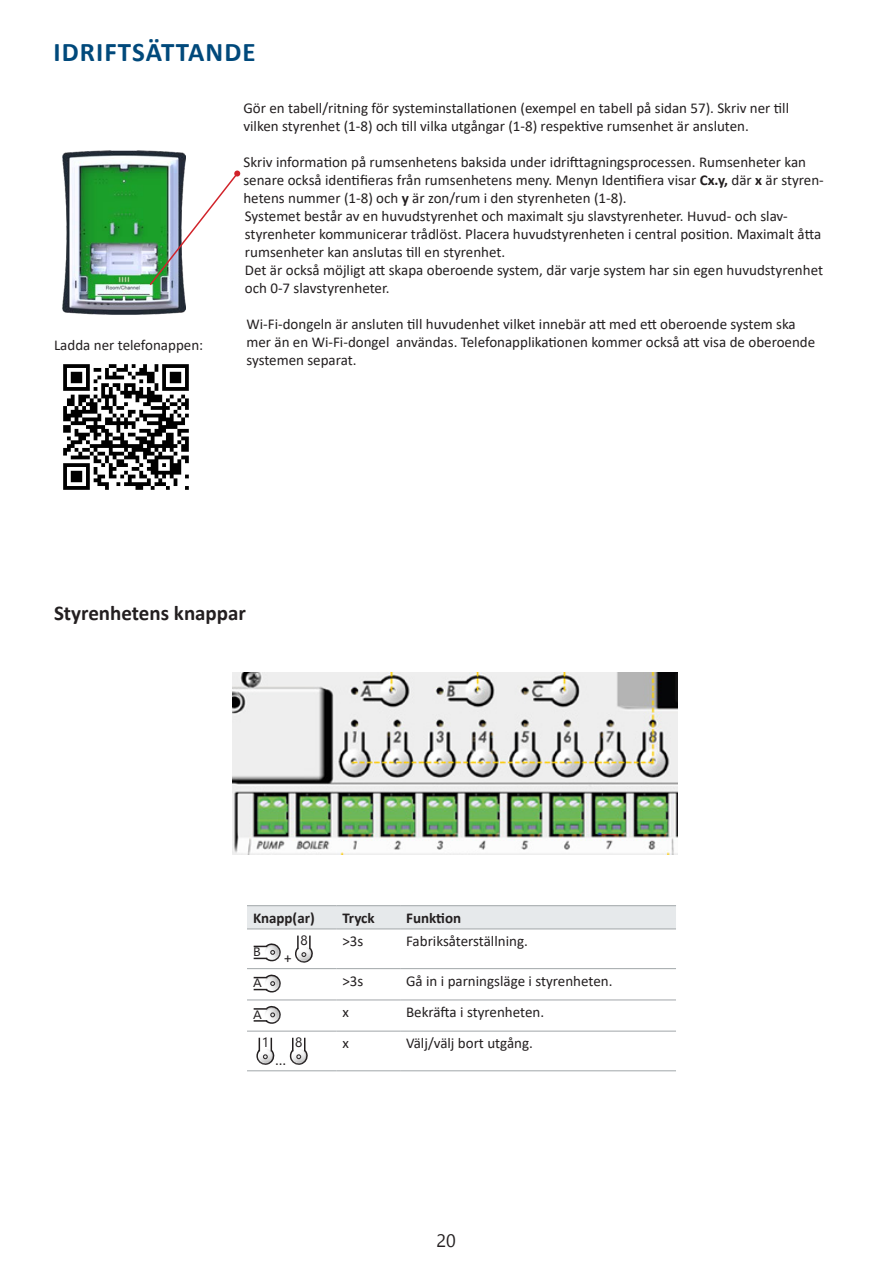
<style>
.page{position:relative;width:893px;height:1263px;background:#fff}
.page>*{position:absolute;margin:0;border:0;box-sizing:border-box;transform-origin:0 0}
.Otsikko{font:700 27px "Calibri";letter-spacing:.04em;color:#00497b}
.otsikko_2{font:700 21px "Calibri";color:#231f20}
.t1{font:18px "Nirmala UI";color:#231f20}
.Leipäteksti__SE{font:15px/18px "Calibri";color:#231f20}
.Leipäteksti__SE-2{font:700 15px "Calibri";color:#231f20}
.Leipäteksti__FIN{font:15px "Calibri";color:#231f20}
.Leipäteksti{font:13.5px "Nirmala UI";color:#231f20}
.Leipäteksti-2{font:12.15px "Nirmala UI";color:#231f20;scale:1.11 1}
.s1{font-weight:700}
</style>
<div class="page">
<img style="left:62px;top:150px;width:123px;height:165px">
<svg style="left:247px;top:906px;width:429px;height:23px;background:#e3e6e8"></svg>
<hr style="left:247px;top:905px;width:89px;height:1px;background:#a1a6a9">
<hr style="left:336px;top:905px;width:64px;height:1px;background:#a1a6a9">
<hr style="left:400px;top:905px;width:276px;height:1px;background:#a1a6a9">
<hr style="left:247px;top:929px;width:89px;height:1px;background:#a1a6a9">
<hr style="left:336px;top:929px;width:64px;height:1px;background:#a1a6a9">
<hr style="left:400px;top:929px;width:276px;height:1px;background:#a1a6a9">
<hr style="left:247px;top:968px;width:89px;height:1px;background:#a1a6a9">
<hr style="left:336px;top:968px;width:64px;height:1px;background:#a1a6a9">
<hr style="left:400px;top:968px;width:276px;height:1px;background:#a1a6a9">
<hr style="left:247px;top:1000px;width:89px;height:1px;background:#a1a6a9">
<hr style="left:336px;top:1000px;width:64px;height:1px;background:#a1a6a9">
<hr style="left:400px;top:1000px;width:276px;height:1px;background:#a1a6a9">
<hr style="left:247px;top:1031px;width:89px;height:1px;background:#a1a6a9">
<hr style="left:336px;top:1031px;width:64px;height:1px;background:#a1a6a9">
<hr style="left:400px;top:1031px;width:276px;height:1px;background:#a1a6a9">
<hr style="left:247px;top:1070px;width:89px;height:1px;background:#a1a6a9">
<hr style="left:336px;top:1070px;width:64px;height:1px;background:#a1a6a9">
<hr style="left:400px;top:1070px;width:276px;height:1px;background:#a1a6a9">
<svg style="left:254px;top:943px;width:27px;height:18px"></svg>
<svg style="left:265px;top:945px;width:14px;height:15px"></svg>
<div style="left:264px;top:945px;width:16px;height:15px;border:2px solid #fff;border-radius:50%"></div>
<svg style="left:295px;top:935px;width:18px;height:28px"></svg>
<svg style="left:297px;top:947px;width:14px;height:14px"></svg>
<div style="left:296px;top:946px;width:16px;height:16px;border:2px solid #fff;border-radius:50%"></div>
<svg style="left:254px;top:974px;width:27px;height:18px"></svg>
<svg style="left:265px;top:976px;width:14px;height:15px"></svg>
<div style="left:264px;top:976px;width:16px;height:15px;border:2px solid #fff;border-radius:50%"></div>
<svg style="left:254px;top:1006px;width:27px;height:17px"></svg>
<svg style="left:265px;top:1008px;width:14px;height:14px"></svg>
<div style="left:264px;top:1007px;width:16px;height:16px;border:2px solid #fff;border-radius:50%"></div>
<svg style="left:257px;top:1038px;width:17px;height:27px"></svg>
<svg style="left:258px;top:1049px;width:14px;height:14px"></svg>
<div style="left:257px;top:1048px;width:16px;height:16px;border:2px solid #fff;border-radius:50%"></div>
<svg style="left:290px;top:1038px;width:18px;height:27px"></svg>
<svg style="left:291px;top:1049px;width:15px;height:14px"></svg>
<div style="left:291px;top:1048px;width:16px;height:16px;border:2px solid #fff;border-radius:50%"></div>
<svg style="left:148px;top:171px;width:92px;height:116px"></svg>
<img style="left:63px;top:364px;width:126px;height:126px">
<img style="left:232px;top:673px;width:445px;height:182px">
<p class="Otsikko" style="left:54px;top:33px;width:203px">IDRIFTSÄTTANDE</p>
<p class="Leipäteksti__FIN" style="left:54px;top:334px;width:151px">Ladda ner telefonappen:</p>
<p class="Leipäteksti__SE" style="left:243px;top:98px;width:547px">Gör en tabell/ritning för systeminstallationen (exempel en tabell på sidan 57). Skriv ner till vilken styrenhet (1-8) och till vilka utgångar (1-8) respektive rumsenhet är ansluten.</p>
<p class="Leipäteksti__SE" style="left:243px;top:152px;width:582px">Skriv information på rumsenhetens baksida under idrifttagningsprocessen. Rumsenheter kan senare också identifieras från rumsenhetens meny. Menyn Identifiera visar <span class="s1">Cx.y,</span> där <span class="s1">x</span> är styren&shy;hetens nummer (1-8) och <span class="s1">y</span> är zon/rum i den styrenheten (1-8).</p>
<p class="Leipäteksti__SE" style="left:245px;top:206px;width:578px">Systemet består av en huvudstyrenhet och maximalt sju slavstyrenheter. Huvud- och slav&shy;styrenheter kommunicerar trådlöst. Placera huvudstyrenheten i central position. Maximalt åtta rumsenheter kan anslutas till en styrenhet.</p>
<p class="Leipäteksti__SE" style="left:245px;top:260px;width:580px">Det är också möjligt att skapa oberoende system, där varje system har sin egen huvudstyrenhet och 0-7 slavstyrenheter.</p>
<p class="Leipäteksti__SE" style="left:246px;top:314px;width:570px">Wi-Fi-dongeln är ansluten till huvudenhet vilket innebär att med ett oberoende system ska mer än en Wi-Fi-dongel användas. Telefonapplikationen kommer också att visa de oberoende systemen separat.</p>
<p class="otsikko_2" style="left:54px;top:598px;width:194px">Styrenhetens knappar</p>
<p class="Leipäteksti__SE-2" style="left:253px;top:907px;width:63px">Knapp(ar)</p>
<p class="Leipäteksti__SE-2" style="left:342px;top:907px;width:34px">Tryck</p>
<p class="Leipäteksti__SE-2" style="left:406px;top:907px;width:57px">Funktion</p>
<p class="Leipäteksti-2" style="left:253px;top:942px;width:8px">B</p>
<p class="Leipäteksti__SE" style="left:284px;top:948px;width:9px">+</p>
<p class="Leipäteksti" style="left:300px;top:929px;width:9px">8</p>
<p class="Leipäteksti__SE" style="left:342px;top:932px;width:22px">&gt;3s</p>
<p class="Leipäteksti__SE" style="left:406px;top:932px;width:123px">Fabriksåterställning.</p>
<p class="Leipäteksti-2" style="left:253px;top:973px;width:9px">A</p>
<p class="Leipäteksti__SE" style="left:342px;top:971px;width:22px">&gt;3s</p>
<p class="Leipäteksti__SE" style="left:406px;top:971px;width:208px">Gå in i parningsläge i styrenheten.</p>
<p class="Leipäteksti-2" style="left:253px;top:1005px;width:9px">A</p>
<p class="Leipäteksti__SE" style="left:342px;top:1003px;width:8px">x</p>
<p class="Leipäteksti__SE" style="left:406px;top:1003px;width:140px">Bekräfta i styrenheten.</p>
<p class="Leipäteksti" style="left:262px;top:1031px;width:9px">1</p>
<p class="Leipäteksti__SE" style="left:275px;top:1050px;width:13px">...</p>
<p class="Leipäteksti" style="left:295px;top:1031px;width:9px">8</p>
<p class="Leipäteksti__SE" style="left:342px;top:1034px;width:8px">x</p>
<p class="Leipäteksti__SE" style="left:406px;top:1034px;width:128px">Välj/välj bort utgång.</p>
<p class="t1" style="left:437px;top:1226px;width:21px">20</p>
</div>
